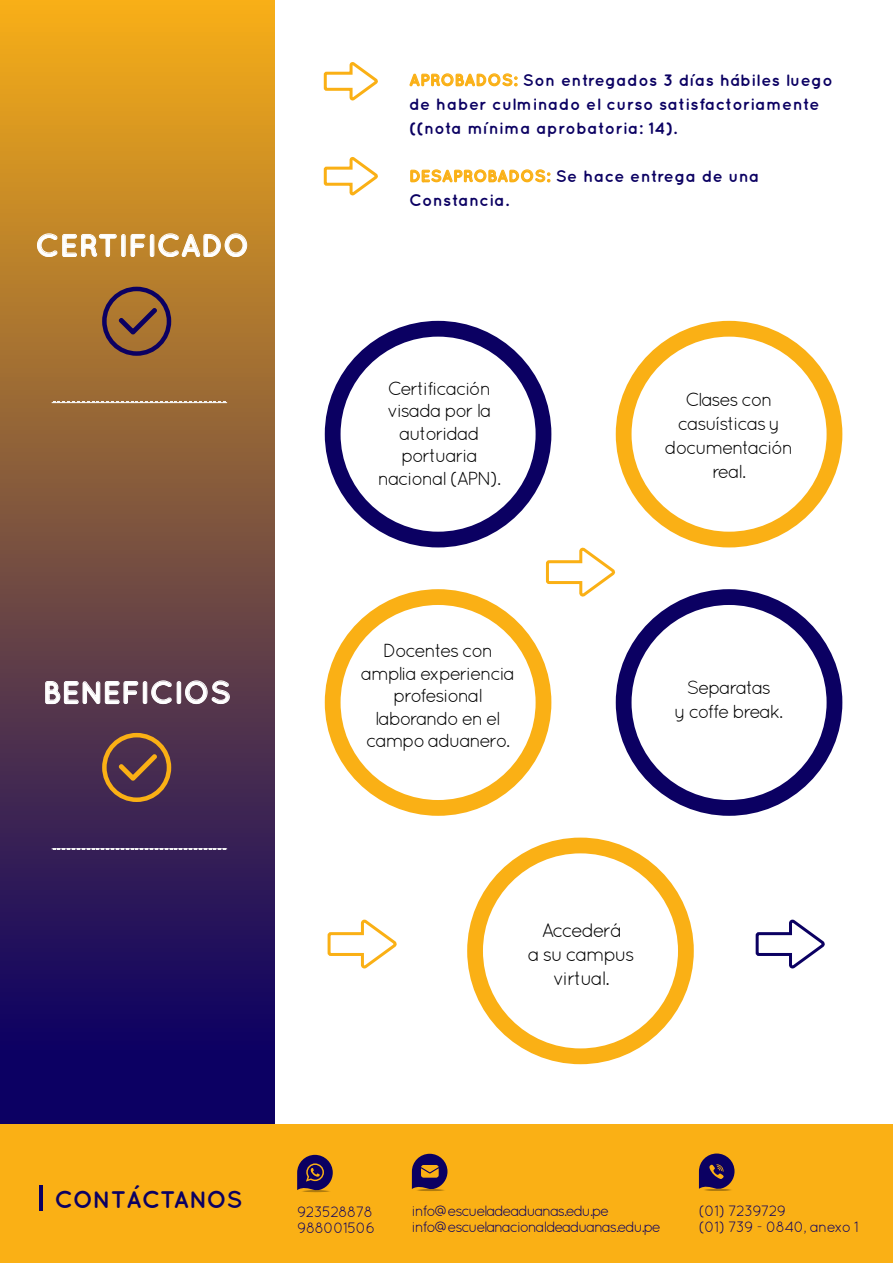
<style>
.page{position:relative;width:893px;height:1263px;background:#fff}
.page>*{position:absolute;margin:0;border:0;box-sizing:border-box;transform-origin:0 0}
.t1{font:700 31.5px "Quicksand";color:#fff}
.t2{font:700 24px "Quicksand";letter-spacing:-.005em;color:#0b0062}
.t3{font:19.5px/24px "Quicksand";letter-spacing:-.075em;color:#000;text-align:center}
.t4{font:18.9px/22.5px "Quicksand";letter-spacing:-.075em;color:#000;text-align:center}
.t5{font:700 16.5px/24px "Quicksand";letter-spacing:.025em;color:#0b0062}
.t6{font:15px/16.5px "Quicksand";letter-spacing:-.095em;color:#0b0062}
.t7{font:15px/16.5px "Quicksand";letter-spacing:-.055em;color:#0b0062}
.t8{font:15px/16.5px "Quicksand";letter-spacing:-.05em;color:#0b0062}
.s1{color:#fab015}
</style>
<div class="page">
<div style="left:0;top:0;width:275px;height:1124px;background:linear-gradient(to bottom,#f4ac18,#000068)"></div>
<div style="left:0;top:1124px;width:893px;height:139px;background:#fab015"></div>
<hr style="left:39px;top:1186px;width:3px;height:25px;background:#0b0062">
<svg style="left:297px;top:1155px;width:36px;height:37px"></svg>
<svg style="left:699px;top:1153px;width:35px;height:38px"></svg>
<svg style="left:412px;top:1154px;width:35px;height:37px"></svg>
<svg style="left:53px;top:401px;width:173px;height:2px"></svg>
<svg style="left:37px;top:233px;width:80px;height:25px;background:#ca9b52"></svg>
<div style="left:121px;top:234px;width:5px;height:23px;border:1px solid #fff;border-radius:2px"></div>
<svg style="left:130px;top:234px;width:16px;height:23px"></svg>
<div style="left:150px;top:234px;width:4px;height:23px;border:1px solid #fff;border-radius:2px"></div>
<svg style="left:158px;top:233px;width:89px;height:24px;background:#ca9c52"></svg>
<div style="left:102px;top:287px;width:69px;height:69px;border:4px solid #0b0062;border-radius:50%"></div>
<svg style="left:53px;top:848px;width:173px;height:1px"></svg>
<svg style="left:45px;top:681px;width:94px;height:24px;background:#7e6674"></svg>
<div style="left:143px;top:681px;width:4px;height:23px;border:1px solid #fff;border-radius:2px"></div>
<svg style="left:151px;top:680px;width:21px;height:24px"></svg>
<div style="left:177px;top:681px;width:4px;height:23px;border:1px solid #fff;border-radius:2px"></div>
<svg style="left:185px;top:680px;width:45px;height:24px"></svg>
<div style="left:102px;top:733px;width:69px;height:69px;border:4px solid #fab015;border-radius:50%"></div>
<svg style="left:117px;top:306px;width:41px;height:29px"></svg>
<svg style="left:117px;top:753px;width:41px;height:28px"></svg>
<svg style="left:323px;top:62px;width:55px;height:39px"></svg>
<svg style="left:323px;top:157px;width:55px;height:39px"></svg>
<svg style="left:409px;top:73px;width:109px;height:14px"></svg>
<svg style="left:410px;top:169px;width:140px;height:14px"></svg>
<svg style="left:325px;top:321px;width:226px;height:226px"></svg>
<svg style="left:616px;top:321px;width:226px;height:226px"></svg>
<svg style="left:755px;top:919px;width:70px;height:50px"></svg>
<svg style="left:327px;top:919px;width:70px;height:50px"></svg>
<svg style="left:544px;top:545px;width:74px;height:52px"></svg>
<svg style="left:325px;top:589px;width:226px;height:227px"></svg>
<svg style="left:616px;top:589px;width:226px;height:227px"></svg>
<svg style="left:467px;top:837px;width:227px;height:227px"></svg>
<h1 class="t1" style="left:35px;top:227px;width:216px">CERTIFICADO</h1>
<h1 class="t1" style="left:42px;top:674px;width:190px">BENEFICIOS</h1>
<p class="t5" style="left:409px;top:67px;width:425px"><span class="s1">APROBADOS:</span> Son entregados 3 días hábiles luego de haber culminado el curso satisfactoriamente ((nota mínima aprobatoria: 14).</p>
<p class="t5" style="left:409px;top:163px;width:352px"><span class="s1">DESAPROBADOS:</span> Se hace entrega de una<br>Constancia.</p>
<p class="t4" style="left:378px;top:377px;width:125px">Certificación visada por la autoridad portuaria nacional (APN).</p>
<p class="t4" style="left:665px;top:387px;width:130px;line-height:24px">Clases con casuísticas y documentación real.</p>
<p class="t4" style="left:361px;top:639px;width:156px">Docentes con amplia experiencia profesional laborando en el campo aduanero.</p>
<p class="t4" style="left:675px;top:675px;width:110px;line-height:24px">Separatas<br>y coffe break.</p>
<p class="t3" style="left:528px;top:918px;width:108px">Accederá<br>a su campus virtual.</p>
<p class="t2" style="left:55px;top:1185px;width:189px">CONTÁCTANOS</p>
<p class="t8" style="left:297px;top:1203px;width:80px">923528878<br>988001506</p>
<p class="t7" style="left:699px;top:1202px;width:162px">(01) 7239729<br>(01) 739 - 0840, anexo 1</p>
<p class="t6" style="left:412px;top:1202px;width:251px">info@escueladeaduanas.edu.pe info@escuelanacionaldeaduanas.edu.pe</p>
</div>
